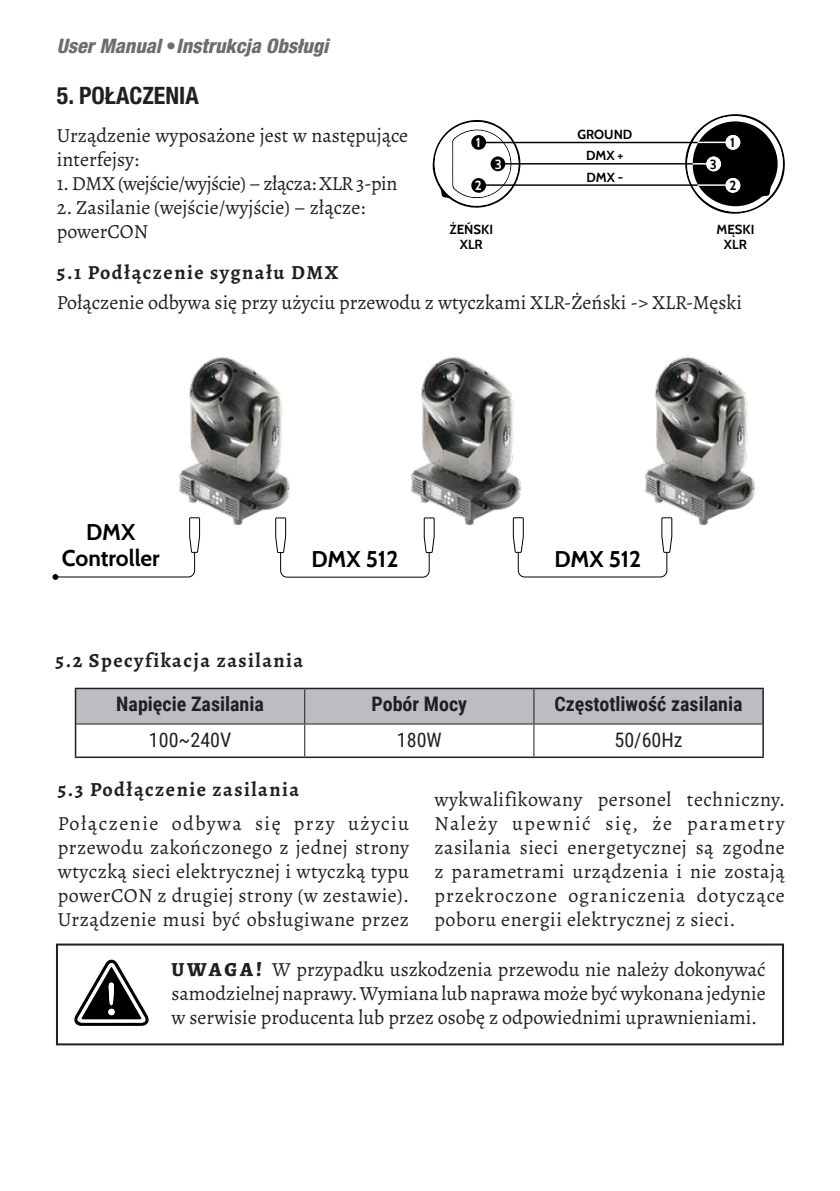
<style>
.page{position:relative;width:840px;height:1191px;background:#fff}
.page>*{position:absolute;margin:0;border:0;box-sizing:border-box;transform-origin:0 0}
.t1{font:700 condensed 24px "Helvetica Neue";color:#231f20}
.t2{font:700 22.6px/25.2px "Cabin";color:#000;text-align:center}
.t3{font:20px/24px "Alegreya";color:#231f20;text-align:justify}
.t4{font:700 20px "Alegreya";letter-spacing:.075em;color:#231f20}
.t5{font:700 20px "Roboto Condensed";color:#231f20}
.t6{font:20px "Alegreya";letter-spacing:-.025em;color:#231f20}
.t7{font:20px "Alegreya";letter-spacing:.025em;color:#231f20}
.t8{font:italic 800 condensed 20px "Helvetica Neue";color:#6c6d70}
.t9{font:20px "Roboto Condensed";color:#231f20}
.t10{font:700 13.2px/14.6px "Cabin";color:#000;text-align:center}
.t11{font:700 13.2px "Cabin";color:#fff}
.s1{font-weight:400;font-style:normal}
.s2{font-weight:800}
</style>
<div class="page">
<div style="left:76px;top:689px;width:686px;height:34px;background:#bcbdc0"></div>
<hr style="left:75px;top:687px;width:229px;height:2px;background:#231f20">
<hr style="left:75px;top:689px;width:1px;height:35px;background:#231f20">
<hr style="left:304px;top:687px;width:229px;height:2px;background:#231f20">
<hr style="left:533px;top:687px;width:230px;height:2px;background:#231f20">
<hr style="left:762px;top:689px;width:1px;height:35px;background:#231f20">
<hr style="left:75px;top:724px;width:1px;height:32px;background:#231f20">
<hr style="left:762px;top:724px;width:1px;height:32px;background:#231f20">
<hr style="left:75px;top:756px;width:229px;height:2px;background:#231f20">
<hr style="left:304px;top:756px;width:229px;height:2px;background:#231f20">
<hr style="left:533px;top:756px;width:230px;height:2px;background:#231f20">
<hr style="left:304px;top:689px;width:1px;height:34px;background:#231f20">
<hr style="left:533px;top:689px;width:1px;height:34px;background:#231f20">
<hr style="left:76px;top:723px;width:228px;height:1px;background:#231f20">
<hr style="left:304px;top:723px;width:229px;height:1px;background:#231f20">
<hr style="left:304px;top:724px;width:1px;height:32px;background:#231f20">
<hr style="left:533px;top:723px;width:229px;height:1px;background:#231f20">
<hr style="left:533px;top:724px;width:1px;height:32px;background:#231f20">
<svg style="left:104px;top:92px;width:11px;height:7px"></svg>
<svg style="left:432px;top:120px;width:90px;height:88px"></svg>
<div style="left:490px;top:156px;width:15px;height:15px;background:#000;border-radius:50%"></div>
<div style="left:471px;top:135px;width:15px;height:15px;background:#000;border-radius:50%"></div>
<div style="left:471px;top:178px;width:15px;height:15px;background:#000;border-radius:50%"></div>
<hr style="left:483px;top:142px;width:217px;height:1px;background:#000">
<hr style="left:503px;top:163px;width:189px;height:1px;background:#000">
<hr style="left:484px;top:184px;width:214px;height:2px;background:#000">
<svg style="left:683px;top:114px;width:101px;height:100px"></svg>
<hr style="left:697px;top:184px;width:28px;height:2px;background:#fff">
<svg style="left:74px;top:959px;width:75px;height:67px"></svg>
<div style="left:108px;top:1008px;width:7px;height:7px;background:#fff;border-radius:50%"></div>
<div style="left:56px;top:943px;width:727px;height:102px;border:2px solid #231f20"></div>
<svg style="left:276px;top:544px;width:158px;height:34px"></svg>
<svg style="left:52px;top:544px;width:147px;height:36px"></svg>
<svg style="left:513px;top:544px;width:159px;height:34px"></svg>
<img style="left:179px;top:356px;width:111px;height:188px">
<img style="left:410px;top:357px;width:114px;height:187px">
<img style="left:644px;top:357px;width:111px;height:187px">
<p class="t8" style="left:57px;top:34px;width:273px">User Manual <span class="s1">•</span>Instrukcja Obsługi</p>
<p class="t1" style="left:57px;top:81px;width:143px">5. POLACZENIA</p>
<p class="t3" style="left:57px;top:123px;width:352px">Urządzenie wyposażone jest w następujące interfejsy:</p>
<p class="t6" style="left:57px;top:170px;width:342px">1. DMX (wejście/wyjście) – złącza: XLR 3-pin</p>
<p class="t3" style="left:57px;top:195px;width:309px">2. Zasilanie (wejście/wyjście) – złącze: powerCON</p>
<p class="t10" style="left:577px;top:122px;width:57px;line-height:21.6px">GROUND<br>DMX +<br>DMX -</p>
<p class="t11" style="left:475px;top:132px;width:6px">1</p>
<p class="t10" style="left:729px;top:134px;width:6px">1</p>
<p class="t11" style="left:494px;top:153px;width:9px">3</p>
<p class="t10" style="left:709px;top:156px;width:9px">3</p>
<p class="t11" style="left:474px;top:175px;width:8px">2</p>
<p class="t10" style="left:729px;top:177px;width:8px">2</p>
<p class="t10" style="left:449px;top:222px;width:45px">ŻEŃSKI<br>XLR</p>
<p class="t10" style="left:716px;top:222px;width:39px">MĘSKI<br>XLR</p>
<p class="t4" style="left:57px;top:259px;width:283px">5.1 Podłączenie sygnału DMX</p>
<p class="t3" style="left:57px;top:290px;width:686px">Połączenie odbywa się przy użyciu przewodu z wtyczkami XLR-Żeński -&gt; XLR-Męski</p>
<p class="t2" style="left:62px;top:518px;width:99px">DMX<br>Controller</p>
<p class="t2" style="left:311px;top:544px;width:88px">DMX 512</p>
<p class="t2" style="left:554px;top:544px;width:88px">DMX 512</p>
<p class="t4" style="left:56px;top:647px;width:249px">5.2 Specyfikacja zasilania</p>
<p class="t5" style="left:116px;top:690px;width:149px">Napięcie Zasilania</p>
<p class="t5" style="left:371px;top:690px;width:97px">Pobór Mocy</p>
<p class="t5" style="left:554px;top:690px;width:189px">Częstotliwość zasilania</p>
<p class="t9" style="left:149px;top:726px;width:84px">100~240V</p>
<p class="t9" style="left:396px;top:726px;width:46px">180W</p>
<p class="t9" style="left:614px;top:726px;width:70px">50/60Hz</p>
<p class="t4" style="left:58px;top:776px;width:242px">5.3 Podłączenie zasilania</p>
<p class="t3" style="left:434px;top:787px;width:352px">wykwalifikowany personel techniczny.<br>Należy upewnić się, że parametry zasilania sieci energetycznej są zgodne z parametrami urządzenia i nie zostają przekroczone ograniczenia dotyczące poboru energii elektrycznej z sieci.</p>
<p class="t3" style="left:58px;top:811px;width:353px">Połączenie odbywa się przy użyciu przewodu zakończonego z jednej strony wtyczką sieci elektrycznej i wtyczką typu powerCON z drugiej strony (w zestawie).</p>
<p class="t7" style="left:58px;top:906px;width:352px">Urządzenie musi być obsługiwane przez</p>
<p class="t3" style="left:171px;top:957px;width:595px"><span class="s2">UWAGA!</span> W przypadku uszkodzenia przewodu nie należy dokonywać samodzielnej naprawy. Wymiana lub naprawa może być wykonana jedynie w serwisie producenta lub przez osobę z odpowiednimi uprawnieniami.</p>
</div>
